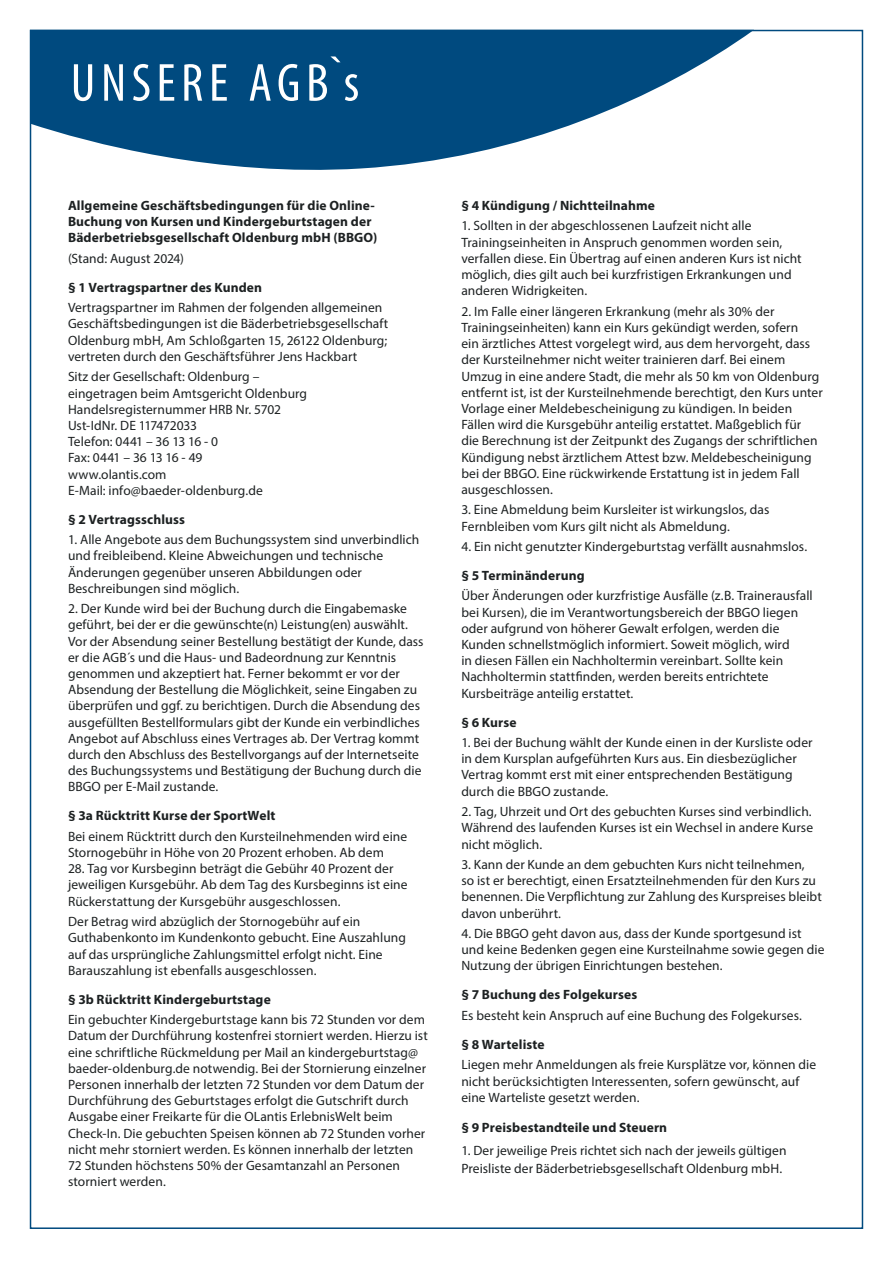
<style>
.page{position:relative;width:893px;height:1263px;background:#fff}
.page>*{position:absolute;margin:0;border:0;box-sizing:border-box;transform-origin:0 0}
.Überschrift{font:condensed 54px "Myriad Pro";letter-spacing:.1em;color:#fff}
.Body{font:13.5px/16.2px "Myriad Pro";letter-spacing:.005em;color:#1d2122}
.Body-2{font:700 13.5px/16.2px "Myriad Pro";letter-spacing:.01em;color:#1d2122}
</style>
<div class="page">
<svg style="left:33px;top:33px;width:717px;height:137px;fill:#004a7f"></svg>
<p class="Überschrift" style="left:71px;top:50px;width:290px">UNSERE AGB`s</p>
<p class="Body-2" style="left:68px;top:197px;width:311px">Allgemeine Geschäftsbedingungen für die Online-<br>Buchung von Kursen und Kindergeburtstagen der<br>Bäderbetriebsgesellschaft Oldenburg mbH (BBGO)</p>
<p class="Body" style="left:68px;top:250px;width:118px">(Stand: August 2024)</p>
<p class="Body-2" style="left:68px;top:279px;width:196px">§ 1 Vertragspartner des Kunden</p>
<p class="Body" style="left:68px;top:299px;width:322px">Vertragspartner im Rahmen der folgenden allgemeinen Geschäftsbedingungen ist die Bäderbetriebsgesellschaft Oldenburg mbH, Am Schloßgarten 15, 26122 Oldenburg; vertreten durch den Geschäftsführer Jens Hackbart</p>
<p class="Body" style="left:68px;top:368px;width:241px">Sitz der Gesellschaft: Oldenburg – eingetragen beim Amtsgericht Oldenburg<br>Handelsregisternummer HRB Nr. 5702<br>Ust-IdNr. DE 117472033<br>Telefon: 0441 – 36 13 16 - 0<br>Fax: 0441 – 36 13 16 - 49<br>www.olantis.com<br>E-Mail: info@baeder-oldenburg.de</p>
<p class="Body-2" style="left:68px;top:511px;width:119px">§ 2 Vertragsschluss</p>
<p class="Body" style="left:68px;top:531px;width:353px">1. Alle Angebote aus dem Buchungssystem sind unverbindlich und freibleibend. Kleine Abweichungen und technische Änderungen gegenüber unseren Abbildungen oder Beschreibungen sind möglich.</p>
<p class="Body" style="left:68px;top:600px;width:357px">2. Der Kunde wird bei der Buchung durch die Eingabemaske geführt, bei der er die gewünschte(n) Leistung(en) auswählt.<br>Vor der Absendung seiner Bestellung bestätigt der Kunde, dass er die AGB´s und die Haus- und Badeordnung zur Kenntnis genommen und akzeptiert hat. Ferner bekommt er vor der Absendung der Bestellung die Möglichkeit, seine Eingaben zu überprüfen und ggf. zu berichtigen. Durch die Absendung des ausgefüllten Bestellformulars gibt der Kunde ein verbindliches Angebot auf Abschluss eines Vertrages ab. Der Vertrag kommt durch den Abschluss des Bestellvorgangs auf der Internetseite des Buchungssystems und Bestätigung der Buchung durch die BBGO per E-Mail zustande.</p>
<p class="Body-2" style="left:68px;top:807px;width:209px">§ 3a Rücktritt Kurse der SportWelt</p>
<p class="Body" style="left:68px;top:828px;width:341px">Bei einem Rücktritt durch den Kursteilnehmenden wird eine<br>Stornogebühr in Höhe von 20 Prozent erhoben. Ab dem</p>
<p class="Body" style="left:68px;top:860px;width:341px">28. Tag vor Kursbeginn beträgt die Gebühr 40 Prozent der jeweiligen Kursgebühr. Ab dem Tag des Kursbeginns ist eine<br>Rückerstattung der Kursgebühr ausgeschlossen.</p>
<p class="Body" style="left:68px;top:913px;width:339px">Der Betrag wird abzüglich der Stornogebühr auf ein Guthabenkonto im Kundenkonto gebucht. Eine Auszahlung auf das ursprüngliche Zahlungsmittel erfolgt nicht. Eine Barauszahlung ist ebenfalls ausgeschlossen.</p>
<p class="Body-2" style="left:68px;top:990px;width:204px">§ 3b Rücktritt Kindergeburtstage</p>
<p class="Body" style="left:68px;top:1011px;width:361px">Ein gebuchter Kindergeburtstage kann bis 72 Stunden vor dem Datum der Durchführung kostenfrei storniert werden. Hierzu ist eine schriftliche Rückmeldung per Mail an kindergeburtstag@ baeder-oldenburg.de notwendig. Bei der Stornierung einzelner Personen innerhalb der letzten 72 Stunden vor dem Datum der Durchführung des Geburtstages erfolgt die Gutschrift durch Ausgabe einer Freikarte für die OLantis ErlebnisWelt beim Check-In. Die gebuchten Speisen können ab 72 Stunden vorher nicht mehr storniert werden. Es können innerhalb der letzten 72 Stunden höchstens 50% der Gesamtanzahl an Personen storniert werden.</p>
<p class="Body-2" style="left:461px;top:197px;width:195px">§ 4 Kündigung / Nichtteilnahme</p>
<p class="Body" style="left:461px;top:218px;width:342px">1. Sollten in der abgeschlossenen Laufzeit nicht alle Trainingseinheiten in Anspruch genommen worden sein, verfallen diese. Ein Übertrag auf einen anderen Kurs ist nicht möglich, dies gilt auch bei kurzfristigen Erkrankungen und anderen Widrigkeiten.</p>
<p class="Body" style="left:461px;top:303px;width:363px">2. Im Falle einer längeren Erkrankung (mehr als 30% der Trainingseinheiten) kann ein Kurs gekündigt werden, sofern<br>ein ärztliches Attest vorgelegt wird, aus dem hervorgeht, dass der Kursteilnehmer nicht weiter trainieren darf. Bei einem Umzug in eine andere Stadt, die mehr als 50 km von Oldenburg entfernt ist, ist der Kursteilnehmende berechtigt, den Kurs unter Vorlage einer Meldebescheinigung zu kündigen. In beiden Fällen wird die Kursgebühr anteilig erstattet. Maßgeblich für<br>die Berechnung ist der Zeitpunkt des Zugangs der schriftlichen Kündigung nebst ärztlichem Attest bzw. Meldebescheinigung bei der BBGO. Eine rückwirkende Erstattung ist in jedem Fall ausgeschlossen.</p>
<p class="Body" style="left:461px;top:501px;width:309px">3. Eine Abmeldung beim Kursleiter ist wirkungslos, das<br>Fernbleiben vom Kurs gilt nicht als Abmeldung.</p>
<p class="Body" style="left:461px;top:538px;width:347px">4. Ein nicht genutzter Kindergeburtstag verfällt ausnahmslos.</p>
<p class="Body-2" style="left:461px;top:567px;width:125px">§ 5 Terminänderung</p>
<p class="Body" style="left:461px;top:588px;width:353px">Über Änderungen oder kurzfristige Ausfälle (z.B. Trainerausfall bei Kursen), die im Verantwortungsbereich der BBGO liegen oder aufgrund von höherer Gewalt erfolgen, werden die Kunden schnellstmöglich informiert. Soweit möglich, wird<br>in diesen Fällen ein Nachholtermin vereinbart. Sollte kein Nachholtermin stattfinden, werden bereits entrichtete Kursbeiträge anteilig erstattet.</p>
<p class="Body-2" style="left:461px;top:713px;width:57px">§ 6 Kurse</p>
<p class="Body" style="left:461px;top:734px;width:353px">1. Bei der Buchung wählt der Kunde einen in der Kursliste oder in dem Kursplan aufgeführten Kurs aus. Ein diesbezüglicher Vertrag kommt erst mit einer entsprechenden Bestätigung durch die BBGO zustande.</p>
<p class="Body" style="left:461px;top:803px;width:353px;text-align:justify">2. Tag, Uhrzeit und Ort des gebuchten Kurses sind verbindlich.<br>Während des laufenden Kurses ist ein Wechsel in andere Kurse nicht möglich.</p>
<p class="Body" style="left:461px;top:856px;width:362px">3. Kann der Kunde an dem gebuchten Kurs nicht teilnehmen,<br>so ist er berechtigt, einen Ersatzteilnehmenden für den Kurs zu benennen. Die Verpflichtung zur Zahlung des Kurspreises bleibt davon unberührt.</p>
<p class="Body" style="left:461px;top:925px;width:365px">4. Die BBGO geht davon aus, dass der Kunde sportgesund ist und keine Bedenken gegen eine Kursteilnahme sowie gegen die<br>Nutzung der übrigen Einrichtungen bestehen.</p>
<p class="Body-2" style="left:461px;top:986px;width:177px">§ 7 Buchung des Folgekurses</p>
<p class="Body" style="left:461px;top:1007px;width:342px">Es besteht kein Anspruch auf eine Buchung des Folgekurses.</p>
<p class="Body-2" style="left:461px;top:1036px;width:85px">§ 8 Warteliste</p>
<p class="Body" style="left:461px;top:1056px;width:356px">Liegen mehr Anmeldungen als freie Kursplätze vor, können die nicht berücksichtigten Interessenten, sofern gewünscht, auf eine Warteliste gesetzt werden.</p>
<p class="Body-2" style="left:461px;top:1119px;width:207px">§ 9 Preisbestandteile und Steuern</p>
<p class="Body" style="left:461px;top:1141px;width:327px;line-height:18px">1. Der jeweilige Preis richtet sich nach der jeweils gültigen<br>Preisliste der Bäderbetriebsgesellschaft Oldenburg mbH.</p>
</div>
